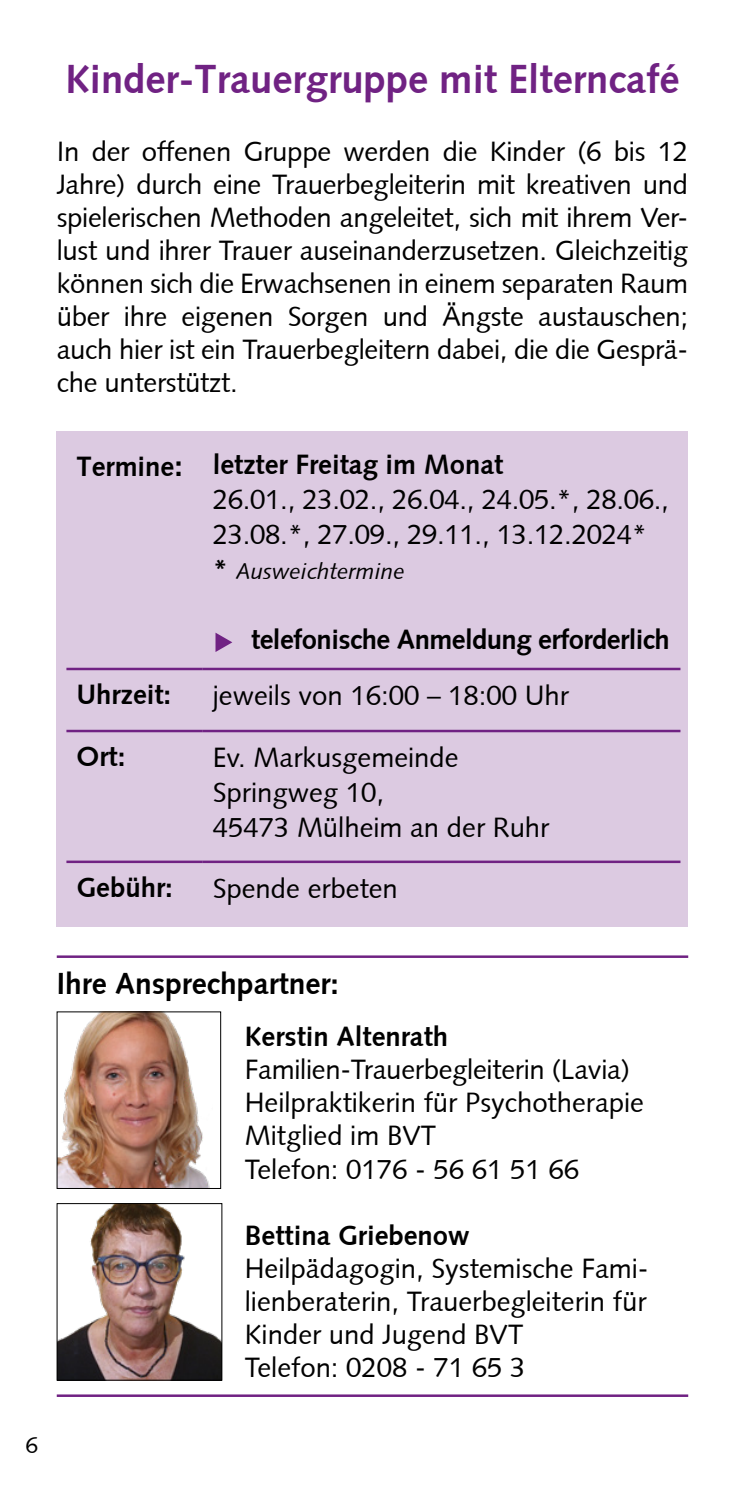
<style>
.page{position:relative;width:745px;height:1489px;background:#fff}
.page>*{position:absolute;margin:0;border:0;box-sizing:border-box;transform-origin:0 0}
.t1{font:700 40px "Syntax";color:#702283}
.t2{font:700 30px "Syntax";color:#000}
.t3{font:27.5px/33px "Syntax";color:#000}
.t4{font:700 27.5px "Syntax";color:#000}
.t5{font:700 27.5px "Syntax";letter-spacing:-.02em;color:#000}
.t6{font:italic 22.5px "Syntax";color:#000}
.t7{font:22.5px "Syntax";color:#000}
.s1{font-weight:700}
.s2{font-weight:700;font-size:30px}
.s3{font-weight:700;font-style:normal;font-size:27.5px}
</style>
<div class="page">
<div style="left:57px;top:431px;width:630px;height:495px;background:#dccae1"></div>
<hr style="left:66px;top:667px;width:137px;height:3px;background:#702283">
<hr style="left:203px;top:667px;width:477px;height:3px;background:#702283">
<hr style="left:66px;top:729px;width:137px;height:3px;background:#702283">
<hr style="left:203px;top:729px;width:477px;height:3px;background:#702283">
<hr style="left:66px;top:860px;width:137px;height:3px;background:#702283">
<hr style="left:203px;top:860px;width:477px;height:3px;background:#702283">
<hr style="left:57px;top:955px;width:630px;height:2px;background:#702283">
<hr style="left:57px;top:1394px;width:630px;height:2px;background:#702283">
<svg style="left:215px;top:632px;width:17px;height:20px"></svg>
<img style="left:59px;top:1205px;width:161px;height:173px">
<div style="left:57px;top:1203px;width:165px;height:177px;border:1px solid #000"></div>
<img style="left:59px;top:1013px;width:151px;height:173px">
<div style="left:57px;top:1011px;width:164px;height:177px;border:1px solid #000"></div>
<h1 class="t1" style="left:65px;top:57px;width:615px">Kinder-Trauergruppe mit Elterncafé</h1>
<p class="t3" style="left:57px;top:134px;width:632px;text-align:justify">In der offenen Gruppe werden die Kinder (6 bis 12<br>Jahre) durch eine Trauerbegleiterin mit kreativen und spielerischen Methoden angeleitet, sich mit ihrem Ver&shy;lust und ihrer Trauer auseinanderzusetzen. Gleichzeitig können sich die Erwachsenen in einem separaten Raum über ihre eigenen Sorgen und Ängste austauschen; auch hier ist ein Trauerbegleitern dabei, die die Gesprä&shy;che unterstützt.</p>
<p class="t3" style="left:213px;top:447px;width:457px;line-height:35px;text-indent:-136px"><span class="s1">Termine</span><span class="s2">:</span> <span class="s1">letzter Freitag im Monat<br></span>26.01., 23.02., 26.04., 24.05.*, 28.06.,<br>23.08.*, 27.09., 29.11., 13.12.2024*</p>
<p class="t6" style="left:213px;top:558px;width:193px"><span class="s3">*</span> Ausweichtermine</p>
<p class="t5" style="left:251px;top:623px;width:420px">telefonische Anmeldung erforderlich</p>
<p class="t4" style="left:76px;top:679px;width:96px">Uhrzeit:</p>
<p class="t3" style="left:213px;top:678px;width:357px">jeweils von 16:00 – 18:00 Uhr</p>
<p class="t4" style="left:76px;top:741px;width:50px">Ort:</p>
<p class="t3" style="left:213px;top:739px;width:338px;line-height:35px">Ev. Markusgemeinde<br>Springweg 10,<br>45473 Mülheim an der Ruhr</p>
<p class="t4" style="left:76px;top:871px;width:98px">Gebühr:</p>
<p class="t3" style="left:213px;top:871px;width:186px">Spende erbeten</p>
<p class="t2" style="left:57px;top:966px;width:283px">Ihre Ansprechpartner:</p>
<p class="t4" style="left:244px;top:1021px;width:205px">Kerstin Altenrath</p>
<p class="t3" style="left:244px;top:1053px;width:400px">Familien-Trauerbegleiterin (Lavia)<br>Heilpraktikerin für Psychotherapie<br>Mitglied im BVT<br>Telefon: 0176 - 56 61 51 66</p>
<p class="t4" style="left:244px;top:1219px;width:226px">Bettina Griebenow</p>
<p class="t3" style="left:244px;top:1251px;width:405px">Heilpädagogin, Systemische Fami&shy;lienberaterin, Trauerbegleiterin für<br>Kinder und Jugend BVT<br>Telefon: 0208 - 71 65 3</p>
<p class="t7" style="left:26px;top:1431px;width:14px">6</p>
</div>
